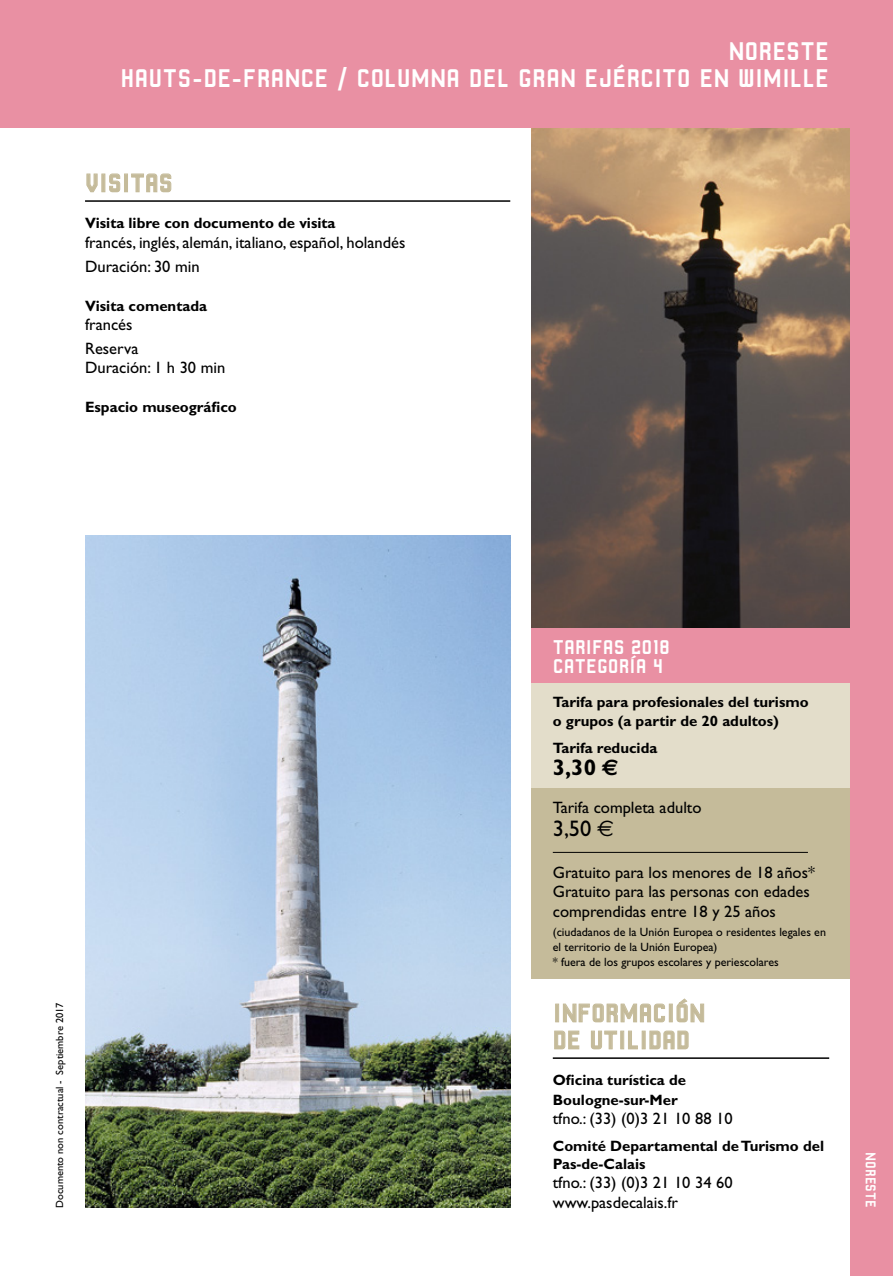
<style>
.page{position:relative;width:893px;height:1276px;background:#fff}
.page>*{position:absolute;margin:0;border:0;box-sizing:border-box;transform-origin:0 0}
.monuments_bandeau_20{font:27px/27px "Robust CMN";color:#fff;text-align:right}
.sous-titre_2016{font:27px/27px "Robust CMN";color:#c5bb9a}
.prix_2016{font:700 22.5px "Gill Sans";color:#000}
.prix_2016-2{font:22.5px "Gill Sans";color:#000}
.titre_tableau{font:21px/19.5px "Robust CMN";color:#fff}
.t1{font:16.5px/19.5px "Gill Sans";color:#000}
.intertitre_2016{font:700 15px/19.5px "Gill Sans";color:#000}
.t2{font:15px "Robust CMN";color:#fff}
.info_tarif_2016{font:12px/15px "Gill Sans";color:#000}
.légendes_2016{font:10.5px "Gill Sans";color:#000}
.s1{font-family:"Euro Sans"}
</style>
<div class="page">
<div style="left:531px;top:627px;width:341px;height:56px;background:#e990a3"></div>
<div style="left:531px;top:683px;width:341px;height:105px;background:#e3ddca"></div>
<div style="left:531px;top:788px;width:341px;height:191px;background:#c5bb9a"></div>
<img style="left:531px;top:128px;width:319px;height:499px">
<hr style="left:553px;top:852px;width:255px;height:1px;background:#000">
<hr style="left:553px;top:1057px;width:276px;height:2px;background:#000">
<div style="left:555px;top:1003px;width:4px;height:19px;border:1px solid #c5bb9a"></div>
<svg style="left:563px;top:1003px;width:102px;height:20px"></svg>
<div style="left:669px;top:1003px;width:4px;height:19px;border:1px solid #c5bb9a"></div>
<svg style="left:676px;top:998px;width:29px;height:25px"></svg>
<svg style="left:554px;top:1030px;width:26px;height:19px"></svg>
<svg style="left:591px;top:1030px;width:26px;height:19px"></svg>
<div style="left:620px;top:1030px;width:4px;height:19px;border:1px solid #c5bb9a"></div>
<svg style="left:628px;top:1030px;width:10px;height:19px"></svg>
<div style="left:642px;top:1030px;width:4px;height:19px;border:1px solid #c5bb9a"></div>
<svg style="left:649px;top:1030px;width:40px;height:19px"></svg>
<img style="left:85px;top:536px;width:425px;height:672px">
<hr style="left:85px;top:200px;width:425px;height:2px;background:#000">
<svg style="left:86px;top:173px;width:12px;height:20px"></svg>
<div style="left:101px;top:173px;width:4px;height:19px;border:1px solid #c5bb9a"></div>
<svg style="left:109px;top:173px;width:12px;height:20px"></svg>
<div style="left:124px;top:173px;width:4px;height:19px;border:1px solid #c5bb9a"></div>
<svg style="left:131px;top:173px;width:41px;height:20px"></svg>
<div style="left:0;top:0;width:893px;height:128px;background:#e990a3"></div>
<div style="left:850px;top:127px;width:43px;height:1149px;background:#e990a3"></div>
<p class="monuments_bandeau_20" style="left:121px;top:37px;width:710px">NORESTE<br>HAUTS-DE-FRANCE / COLUMNA DEL GRAN EJÉRCITO EN WIMILLE</p>
<p class="sous-titre_2016" style="left:85px;top:169px;width:89px">VISITAS</p>
<p class="intertitre_2016" style="left:85px;top:213px;width:252px">Visita libre con documento de visita</p>
<p class="t1" style="left:85px;top:233px;width:322px">francés, inglés, alemán, italiano, español, holandés</p>
<p class="t1" style="left:85px;top:256px;width:116px">Duración: 30 min</p>
<p class="intertitre_2016" style="left:85px;top:296px;width:124px">Visita comentada</p>
<p class="t1" style="left:85px;top:315px;width:49px">francés</p>
<p class="t1" style="left:85px;top:339px;width:55px">Reserva</p>
<p class="t1" style="left:85px;top:358px;width:142px">Duración: 1 h 30 min</p>
<p class="intertitre_2016" style="left:85px;top:397px;width:153px">Espacio museográfico</p>
<p class="légendes_2016" style="left:54px;top:1208px;width:207px;rotate:-90deg">Documento non contractual - Septiembre 2017</p>
<p class="titre_tableau" style="left:553px;top:637px;width:118px">TARIFAS 2018<br>CATEGORÍA 4</p>
<p class="intertitre_2016" style="left:553px;top:692px;width:257px">Tarifa para profesionales del turismo o grupos (a partir de 20 adultos)</p>
<p class="intertitre_2016" style="left:553px;top:738px;width:106px">Tarifa reducida</p>
<p class="prix_2016" style="left:553px;top:754px;width:67px">3,30 <span class="s1">€</span></p>
<p class="t1" style="left:553px;top:798px;width:150px">Tarifa completa adulto</p>
<p class="prix_2016-2" style="left:553px;top:815px;width:63px">3,50 <span class="s1">€</span></p>
<p class="t1" style="left:553px;top:862px;width:264px">Gratuito para los menores de 18 años*</p>
<p class="t1" style="left:553px;top:882px;width:258px">Gratuito para las personas con edades comprendidas entre 18 y 25 años</p>
<p class="info_tarif_2016" style="left:553px;top:924px;width:275px">(ciudadanos de la Unión Europea o residentes legales en el territorio de la Unión Europea)<br>* fuera de los grupos escolares y periescolares</p>
<p class="sous-titre_2016" style="left:553px;top:999px;width:154px">INFORMACIÓN<br>DE UTILIDAD</p>
<p class="intertitre_2016" style="left:553px;top:1070px;width:135px">Oficina turística de<br>Boulogne-sur-Mer</p>
<p class="t1" style="left:553px;top:1109px;width:181px">tfno.: (33) (0)3 21 10 88 10</p>
<p class="intertitre_2016" style="left:553px;top:1136px;width:273px;line-height:18px">Comité Departamental de Turismo del<br>Pas-de-Calais</p>
<p class="t1" style="left:553px;top:1173px;width:181px">tfno.: (33) (0)3 21 10 34 60 www.pasdecalais.fr</p>
<p class="t2" style="left:879px;top:1152px;width:57px;rotate:90deg">NORESTE</p>
</div>
